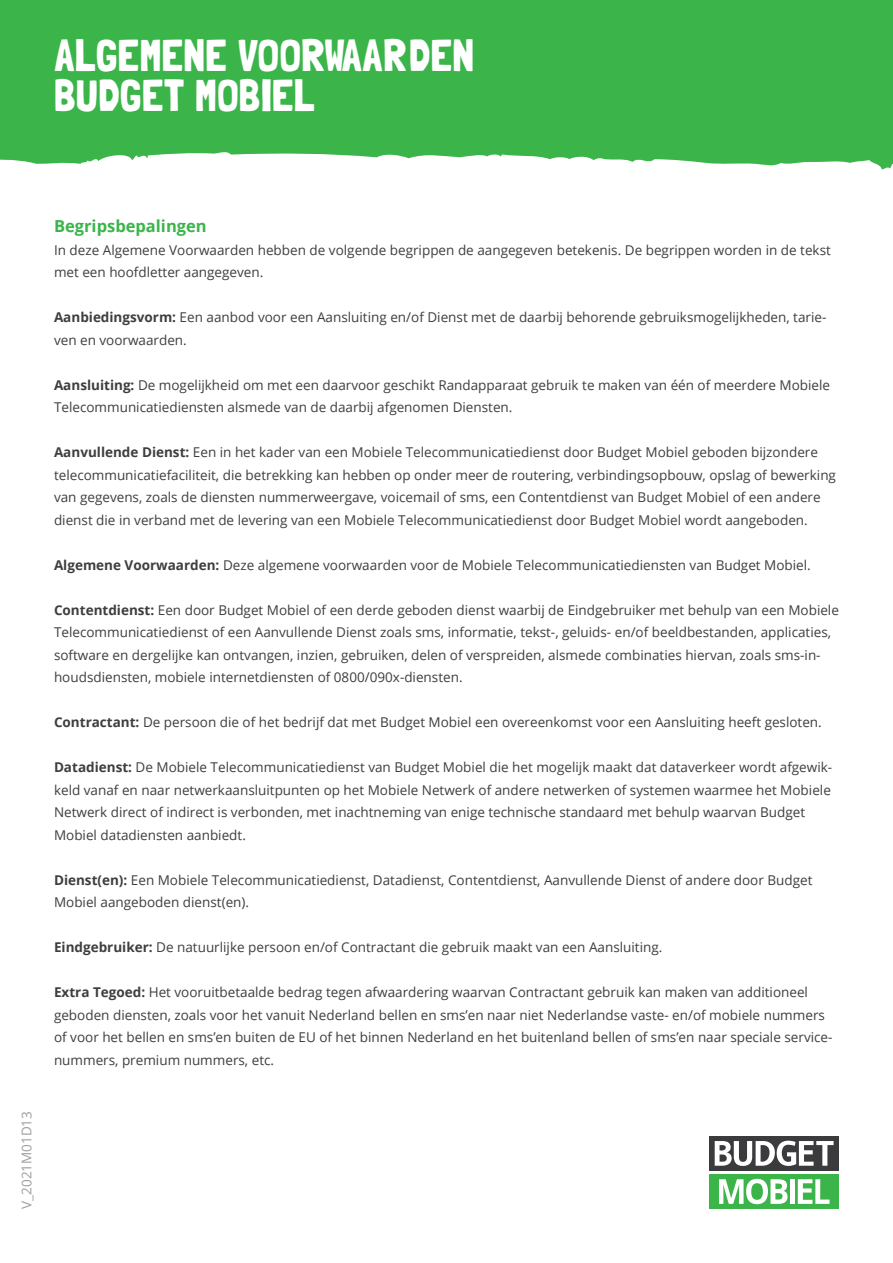
<style>
.page{position:relative;width:893px;height:1263px;background:#fff}
.page>*{position:absolute;margin:0;border:0;box-sizing:border-box;transform-origin:0 0}
.t1{font:45px/40.5px "Londrina Solid";color:#fff}
.t2{font:700 16.5px "Open Sans";color:#3ab54a}
.t3{font:13.5px/22.5px "Open Sans";color:#3e3e3f}
.t4{font:13.5px "Open Sans";color:#9d9fa2}
.t5{font:12px "Minion Pro";color:#fff}
.s1{font-weight:700}
</style>
<div class="page">
<svg style="left:0;top:0;width:893px;height:170px;fill:#3bb54a"></svg>
<div style="left:709px;top:1136px;width:130px;height:35px;background:#3b3b3d"></div>
<div style="left:709px;top:1174px;width:130px;height:35px;background:#3bb54a"></div>
<svg style="left:715px;top:1141px;width:119px;height:25px"></svg>
<svg style="left:719px;top:1179px;width:68px;height:25px"></svg>
<div style="left:790px;top:1179px;width:5px;height:25px;background:#fff"></div>
<svg style="left:798px;top:1179px;width:31px;height:25px"></svg>
<h1 class="t1" style="left:54px;top:34px;width:422px">ALGEMENE VOORWAARDEN<br>BUDGET MOBIEL</h1>
<p class="t5" style="left:230px;top:96px;width:109px;rotate:-180deg">www.budgetenergie.nl</p>
<p class="t5" style="left:335px;top:96px;width:87px;rotate:-180deg">BIC: ABNANL2A</p>
<p class="t4" style="left:17px;top:1209px;width:99px;rotate:-90deg">V_2021M01D13</p>
<p class="t2" style="left:54px;top:214px;width:154px">Begripsbepalingen</p>
<p class="t3" style="left:54px;top:238px;width:778px">In deze Algemene Voorwaarden hebben de volgende begrippen de aangegeven betekenis. De begrippen worden in de tekst met een hoofdletter aangegeven.</p>
<p class="t3" style="left:54px;top:306px;width:774px"><span class="s1">Aanbiedingsvorm:</span> Een aanbod voor een Aansluiting en/of Dienst met de daarbij behorende gebruiksmogelijkheden, tarie&shy;ven en voorwaarden.</p>
<p class="t3" style="left:54px;top:373px;width:778px"><span class="s1">Aansluiting:</span> De mogelijkheid om met een daarvoor geschikt Randapparaat gebruik te maken van één of meerdere Mobiele<br>Telecommunicatiediensten alsmede van de daarbij afgenomen Diensten.</p>
<p class="t3" style="left:54px;top:441px;width:783px"><span class="s1">Aanvullende Dienst:</span> Een in het kader van een Mobiele Telecommunicatiedienst door Budget Mobiel geboden bijzondere telecommunicatiefaciliteit, die betrekking kan hebben op onder meer de routering, verbindingsopbouw, opslag of bewerking van gegevens, zoals de diensten nummerweergave, voicemail of sms, een Contentdienst van Budget Mobiel of een andere dienst die in verband met de levering van een Mobiele Telecommunicatiedienst door Budget Mobiel wordt aangeboden.</p>
<p class="t3" style="left:54px;top:553px;width:758px"><span class="s1">Algemene Voorwaarden:</span> Deze algemene voorwaarden voor de Mobiele Telecommunicatiediensten van Budget Mobiel.</p>
<p class="t3" style="left:54px;top:598px;width:786px"><span class="s1">Contentdienst:</span> Een door Budget Mobiel of een derde geboden dienst waarbij de Eindgebruiker met behulp van een Mobiele Telecommunicatiedienst of een Aanvullende Dienst zoals sms, informatie, tekst-, geluids- en/of beeldbestanden, applicaties, software en dergelijke kan ontvangen, inzien, gebruiken, delen of verspreiden, alsmede combinaties hiervan, zoals sms-in&shy;houdsdiensten, mobiele internetdiensten of 0800/090x-diensten.</p>
<p class="t3" style="left:54px;top:711px;width:769px"><span class="s1">Contractant:</span> De persoon die of het bedrijf dat met Budget Mobiel een overeenkomst voor een Aansluiting heeft gesloten.</p>
<p class="t3" style="left:54px;top:756px;width:780px"><span class="s1">Datadienst:</span> De Mobiele Telecommunicatiedienst van Budget Mobiel die het mogelijk maakt dat dataverkeer wordt afgewik&shy;keld vanaf en naar netwerkaansluitpunten op het Mobiele Netwerk of andere netwerken of systemen waarmee het Mobiele Netwerk direct of indirect is verbonden, met inachtneming van enige technische standaard met behulp waarvan Budget Mobiel datadiensten aanbiedt.</p>
<p class="t3" style="left:54px;top:868px;width:760px"><span class="s1">Dienst(en):</span> Een Mobiele Telecommunicatiedienst, Datadienst, Contentdienst, Aanvullende Dienst of andere door Budget<br>Mobiel aangeboden dienst(en).</p>
<p class="t3" style="left:54px;top:936px;width:610px"><span class="s1">Eindgebruiker:</span> De natuurlijke persoon en/of Contractant die gebruik maakt van een Aansluiting.</p>
<p class="t3" style="left:54px;top:981px;width:780px"><span class="s1">Extra Tegoed:</span> Het vooruitbetaalde bedrag tegen afwaardering waarvan Contractant gebruik kan maken van additioneel geboden diensten, zoals voor het vanuit Nederland bellen en sms’en naar niet Nederlandse vaste- en/of mobiele nummers of voor het bellen en sms’en buiten de EU of het binnen Nederland en het buitenland bellen of sms’en naar speciale service&shy;nummers, premium nummers, etc.</p>
</div>
